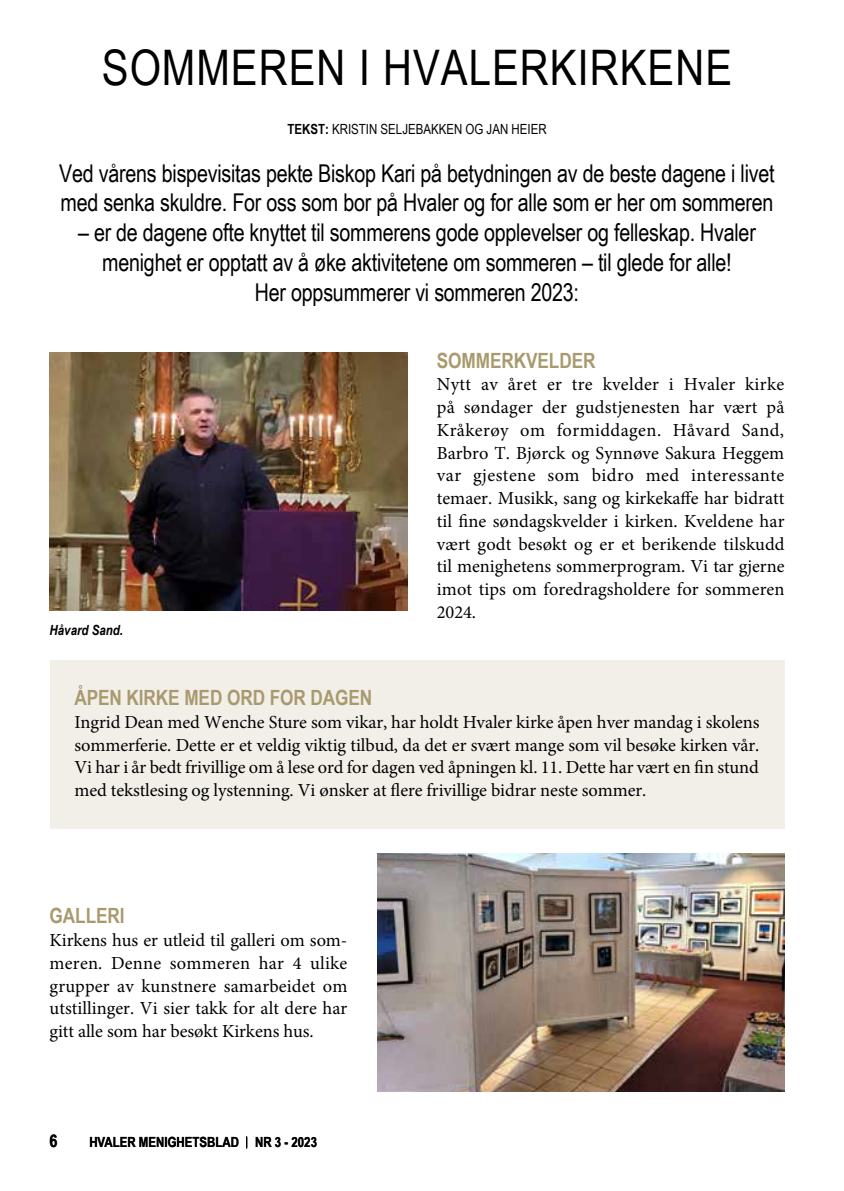
<style>
.page{position:relative;width:844px;height:1191px;background:#fff}
.page>*{position:absolute;margin:0;border:0;box-sizing:border-box;transform-origin:0 0}
.t1{font:49px "Arial Narrow";letter-spacing:.02em;color:#000}
.t2{font:24.5px/29.8px "Arial Narrow";letter-spacing:-.01em;color:#000}
.t3{font:700 21px "Arial Narrow";letter-spacing:-.005em;color:#a99a6e}
.t4{font:18.38px/22.8px "Minion Pro";letter-spacing:-.005em;color:#000;text-align:justify}
.t5{font:700 17.5px "Arial Narrow";color:#000}
.t6{font:14px "Arial Narrow";color:#000}
.t7{font:700 14px "Arial Narrow";color:#000}
.t8{font:italic 700 14px "Arial Narrow";color:#000}
.s1{font-weight:700}
</style>
<div class="page">
<div style="left:50px;top:660px;width:734px;height:168px;background:#f2efe9"></div>
<img style="left:50px;top:352px;width:357px;height:258px">
<img style="left:377px;top:853px;width:407px;height:238px">
<svg style="left:246px;top:1136px;width:1px;height:12px"></svg>
<h1 class="t1" style="left:102px;top:32px;width:631px">SOMMEREN I HVALERKIRKENE</h1>
<p class="t6" style="left:287px;top:119px;width:260px"><span class="s1">TEKST:</span> KRISTIN SELJEBAKKEN OG JAN HEIER</p>
<h2 class="t2" style="left:59px;top:157px;width:716px">Ved vårens bispevisitas pekte Biskop Kari på betydningen av de beste dagene i livet med senka skuldre. For oss som bor på Hvaler og for alle som er her om sommeren</h2>
<h2 class="t2" style="left:78px;top:217px;width:679px;text-align:center">– er de dagene ofte knyttet til sommerens gode opplevelser og felleskap. Hvaler menighet er opptatt av å øke aktivitetene om sommeren – til glede for alle!<br>Her oppsummerer vi sommeren 2023:</h2>
<p class="t8" style="left:50px;top:620px;width:75px">Håvard Sand.</p>
<p class="t3" style="left:437px;top:344px;width:160px">SOMMERKVELDER</p>
<p class="t4" style="left:437px;top:373px;width:349px">Nytt av året er tre kvelder i Hvaler kirke på søndager der gudstjenesten har vært på Kråkerøy om formiddagen. Håvard Sand, Barbro T. Bjørck og Synnøve Sakura Heggem var gjestene som bidro med interessante temaer. Musikk, sang og kirkekaffe har bidratt til fine søndagskvelder i kirken. Kveldene har vært godt besøkt og er et berikende tilskudd til menighetens sommerprogram. Vi tar gjerne imot tips om foredragsholdere for sommeren 2024.</p>
<p class="t3" style="left:74px;top:682px;width:299px">ÅPEN KIRKE MED ORD FOR DAGEN</p>
<p class="t4" style="left:74px;top:710px;width:686px;text-align:left">Ingrid Dean med Wenche Sture som vikar, har holdt Hvaler kirke åpen hver mandag i skolens sommerferie. Dette er et veldig viktig tilbud, da det er svært mange som vil besøke kirken vår.<br>Vi har i år bedt frivillige om å lese ord for dagen ved åpningen kl. 11. Dette har vært en fin stund med tekstlesing og lystenning. Vi ønsker at flere frivillige bidrar neste sommer.</p>
<p class="t3" style="left:50px;top:900px;width:76px">GALLERI</p>
<p class="t4" style="left:50px;top:929px;width:299px">Kirkens hus er utleid til galleri om som&shy;meren. Denne sommeren har 4 ulike grupper av kunstnere samarbeidet om utstillinger. Vi sier takk for alt dere har gitt alle som har besøkt Kirkens hus.</p>
<p class="t5" style="left:50px;top:1127px;width:9px">6</p>
<p class="t7" style="left:89px;top:1131px;width:229px">HVALER MENIGHETSBLAD NR 3 - 2023</p>
</div>
